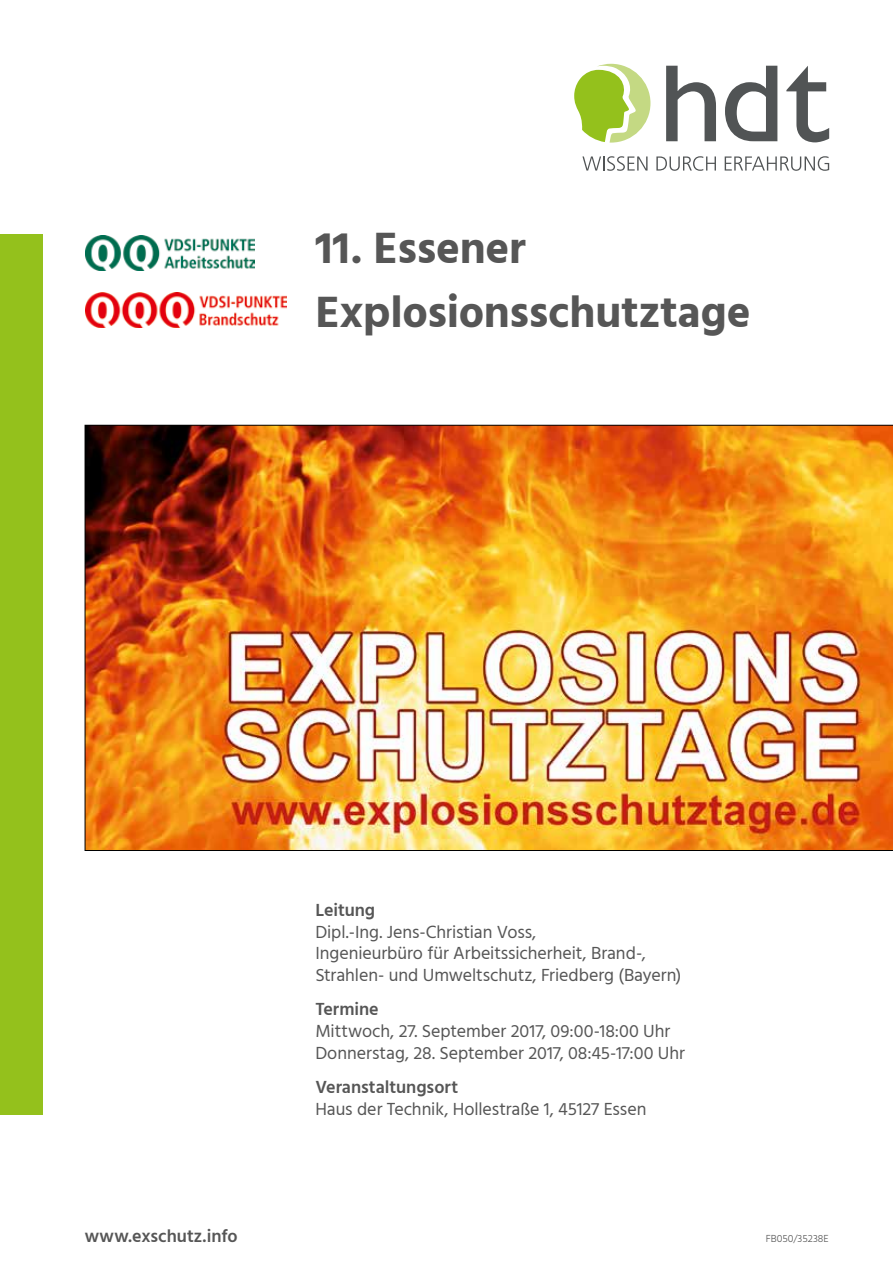
<style>
.page{position:relative;width:893px;height:1263px;background:#fff}
.page>*{position:absolute;margin:0;border:0;box-sizing:border-box;transform-origin:0 0}
.t1{font:700 45px/64.5px "Hind";letter-spacing:-.005em;color:#565656}
.t2{font:18px/21.6px "Hind";letter-spacing:-.005em;color:#565656}
.t3{font:600 18px "Hind";color:#565656}
.t4{font:300 10.5px "Hind";color:#565656}
</style>
<div class="page">
<img style="left:85px;top:425px;width:808px;height:426px">
<div style="left:0;top:234px;width:43px;height:880px;background:#94c11c"></div>
<svg style="left:666px;top:66px;width:50px;height:75px"></svg>
<svg style="left:786px;top:66px;width:43px;height:76px"></svg>
<svg style="left:725px;top:66px;width:52px;height:75px"></svg>
<svg style="left:582px;top:156px;width:65px;height:15px"></svg>
<svg style="left:656px;top:156px;width:60px;height:15px"></svg>
<svg style="left:725px;top:156px;width:104px;height:15px"></svg>
<svg style="left:574px;top:64px;width:76px;height:79px"></svg>
<img style="left:85px;top:292px;width:202px;height:35px">
<img style="left:86px;top:235px;width:168px;height:36px">
<h1 class="t1" style="left:315px;top:215px;width:437px">11. Essener<br>Explosionsschutztage</h1>
<p class="t3" style="left:315px;top:898px;width:61px">Leitung</p>
<p class="t2" style="left:315px;top:922px;width:368px">Dipl.-Ing. Jens-Christian Voss,<br>Ingenieurbüro für Arbeitssicherheit, Brand-,<br>Strahlen- und Umweltschutz, Friedberg (Bayern)</p>
<p class="t3" style="left:315px;top:997px;width:65px">Termine</p>
<p class="t2" style="left:315px;top:1021px;width:371px">Mittwoch, 27. September 2017, 09:00-18:00 Uhr<br>Donnerstag, 28. September 2017, 08:45-17:00 Uhr</p>
<p class="t3" style="left:315px;top:1074px;width:144px">Veranstaltungsort</p>
<p class="t2" style="left:315px;top:1099px;width:333px">Haus der Technik, Hollestraße 1, 45127 Essen</p>
<p class="t3" style="left:85px;top:1223px;width:154px">www.exschutz.info</p>
<p class="t4" style="left:766px;top:1231px;width:64px">FB050/35238E</p>
</div>
